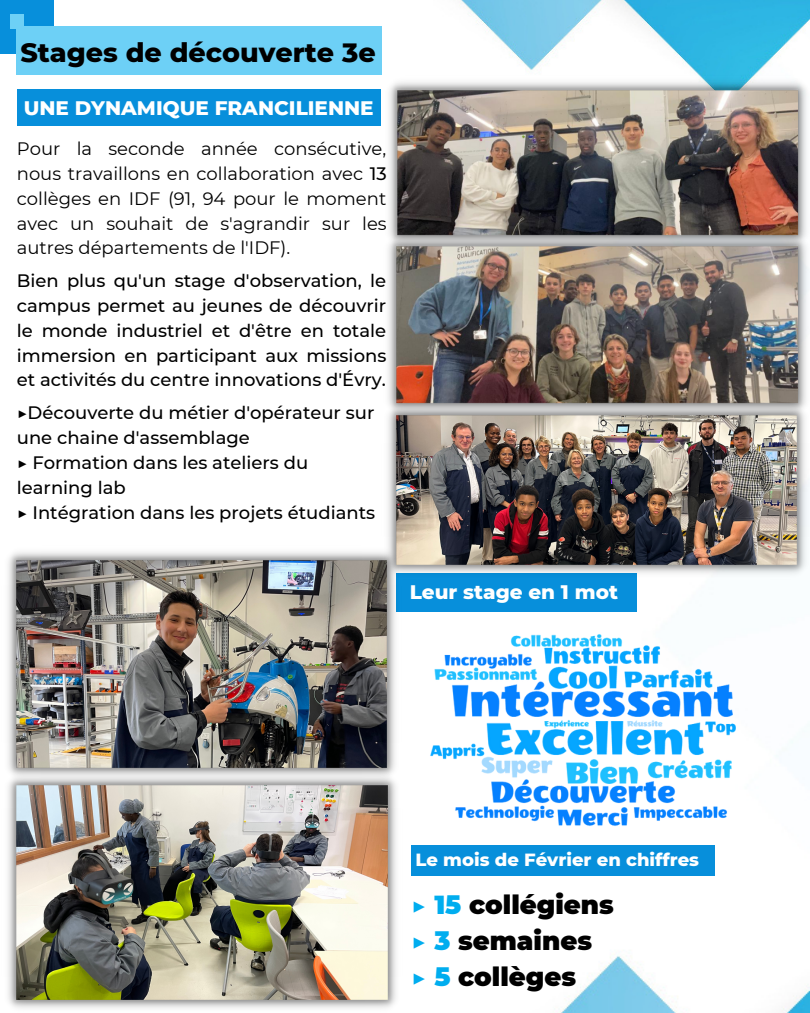
<style>
.page{position:relative;width:810px;height:1013px;background:#fff}
.page>*{position:absolute;margin:0;border:0;box-sizing:border-box;transform-origin:0 0}
.t1{font:800 27px "Montserrat";color:#000}
.t2{font:900 26px/36.3px "Montserrat";color:#000}
.t3{font:800 20px "Montserrat";color:#fff}
.t4{font:500 18px/24.8px "Montserrat";color:#000;text-align:justify}
.t5{font:18px/24.8px "Montserrat";color:#000;text-align:justify}
.t6{font:800 18px "Montserrat";color:#fff}
.s1{font-weight:500}
.s2{font-weight:400}
.s3{color:#00adef}
</style>
<div class="page">
<div style="left:0;top:0;width:53px;height:53px;background:#078fdb"></div>
<img style="left:460px;top:0;width:350px;height:76px">
<div style="left:17px;top:27px;width:364px;height:48px;background:#6dd0f6"></div>
<div style="left:17px;top:89px;width:364px;height:36px;background:#078fdb"></div>
<img style="left:402px;top:579px;width:408px;height:433px">
<div style="left:396px;top:573px;width:240px;height:38px;background:#078fdb"></div>
<div style="left:10px;top:14px;width:14px;height:14px;background:#6dd0f6"></div>
<img style="left:389px;top:76px;width:418px;height:155px">
<img style="left:388px;top:231px;width:421px;height:169px">
<img style="left:388px;top:400px;width:421px;height:179px">
<img style="left:8px;top:545px;width:394px;height:225px">
<img style="left:8px;top:770px;width:388px;height:238px">
<div style="left:411px;top:845px;width:304px;height:30px;background:#078fdb"></div>
<img style="left:411px;top:621px;width:344px;height:215px">
<h1 class="t1" style="left:20px;top:36px;width:357px">Stages de découverte 3e</h1>
<p class="t3" style="left:24px;top:95px;width:352px">UNE DYNAMIQUE FRANCILIENNE</p>
<p class="t5" style="left:17px;top:136px;width:371px">Pour la seconde année consécutive, nous travaillons en collaboration avec <span class="s1">13 </span>collèges en IDF (91, 94 pour le moment avec un souhait de s'agrandir sur les autres départements de l'IDF).</p>
<p class="t4" style="left:17px;top:268px;width:371px">Bien plus qu'un stage d'observation, le campus permet au jeunes de découvrir le monde industriel et d'être en totale immersion en participant aux missions et activités du centre innovations d'Évry.</p>
<p class="t4" style="left:17px;top:400px;width:360px;text-align:left"><span class="s2">▶︎</span> Découverte du métier d'opérateur sur une chaine d'assemblage<br><span class="s2">▶︎</span> Formation dans les ateliers du learning lab<br>▶︎ Intégration dans les projets étudiants</p>
<p class="t3" style="left:410px;top:580px;width:210px">Leur stage en 1 mot</p>
<p class="t6" style="left:416px;top:848px;width:285px">Le mois de Février en chiffres</p>
<h2 class="t2" style="left:411px;top:886px;width:204px"><span class="s3">▶︎ 15</span> collégiens <span class="s3">▶︎ 3</span> semaines<br><span class="s3">▶︎ 5</span> collèges</h2>
</div>
